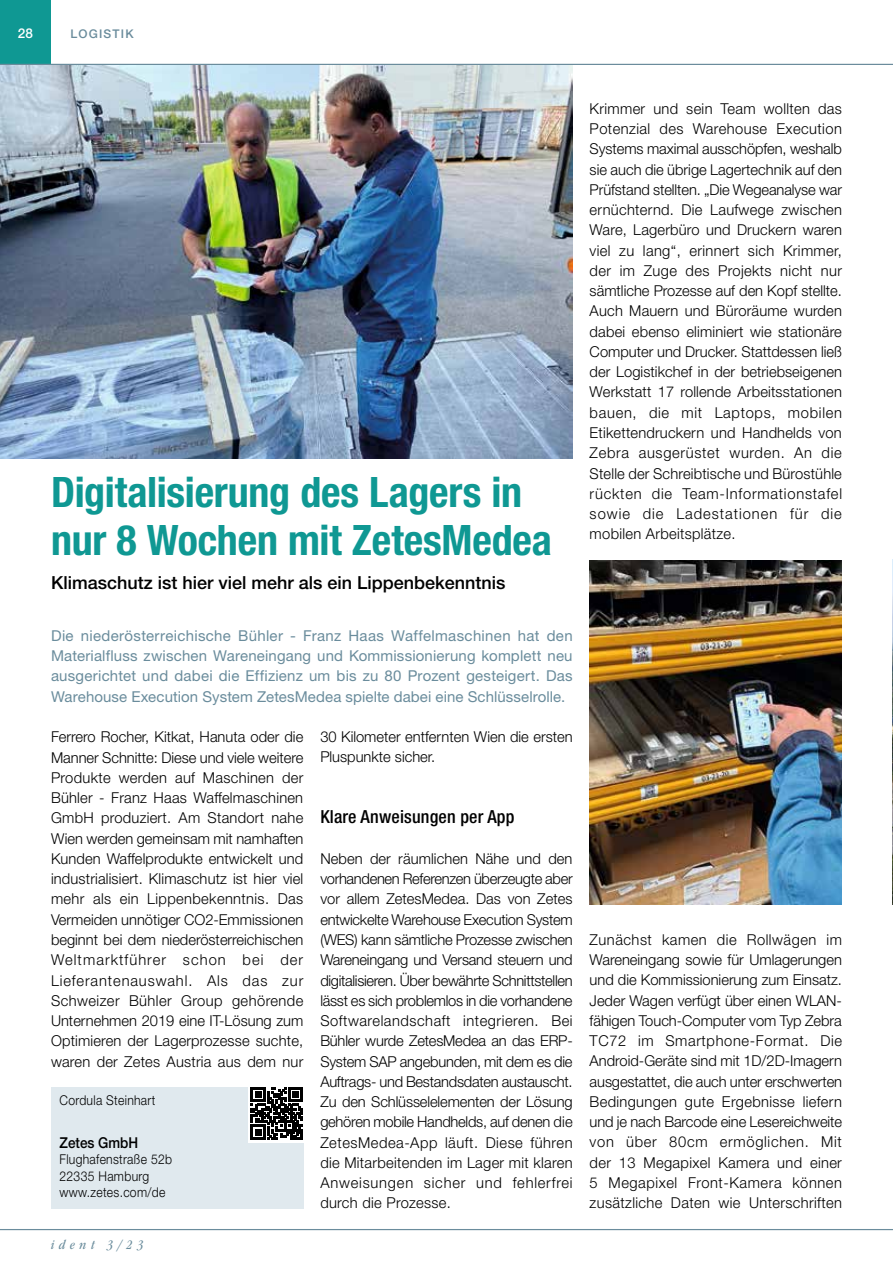
<style>
.page{position:relative;width:893px;height:1263px;background:#fff}
.page>*{position:absolute;margin:0;border:0;box-sizing:border-box;transform-origin:0 0}
.t1{font:700 condensed 42px/48px "Helvetica Neue LT Std";letter-spacing:-.005em;color:#0f9893}
.t2{font:500 18px "Helvetica Neue LT Std";color:#000}
.t3{font:500 condensed 18px "Helvetica Neue LT Std";letter-spacing:.01em;color:#000}
.t4{font:300 15px/20.2px "Helvetica Neue LT Std";letter-spacing:.02em;color:#000;text-align:justify}
.t5{font:15px/20.2px "Helvetica Neue LT Std";letter-spacing:.005em;color:#6a8c9c;text-align:justify}
.t6{font:300 15px/20.2px "Helvetica Neue LT Std";color:#000}
.t7{font:500 15px "Helvetica Neue LT Std";color:#000;scale:.9 1}
.t8{font:300 13.5px/16.5px "Helvetica Neue LT Std";letter-spacing:.025em;color:#000;scale:.9 1}
.t9{font:italic condensed 13.5px "ITC Garamond Std";letter-spacing:.35em;color:#6a8c9c}
.t10{font:500 13.5px "Helvetica Neue LT Std";color:#fff}
.t11{font:500 12px "Helvetica Neue LT Std";letter-spacing:.1em;color:#6a8c9c}
</style>
<div class="page">
<div style="left:51px;top:1087px;width:252px;height:121px;background:#e0e9ee"></div>
<svg style="left:248px;top:1087px;width:55px;height:55px"></svg>
<svg style="left:251px;top:1087px;width:52px;height:52px;background:#434343"></svg>
<img style="left:0;top:65px;width:573px;height:393px">
<img style="left:590px;top:560px;width:252px;height:344px">
<img style="left:892px;top:560px;width:1px;height:344px">
<div style="left:0;top:0;width:51px;height:64px;background:#0f9893"></div>
<hr style="left:0;top:64px;width:893px;height:1px;background:#6a8c9c">
<hr style="left:0;top:1229px;width:893px;height:1px;background:#6a8c9c">
<p class="t10" style="left:18px;top:25px;width:17px">28</p>
<p class="t11" style="left:70px;top:27px;width:58px">Logistik</p>
<h1 class="t1" style="left:51px;top:468px;width:502px">Digitalisierung des Lagers in nur 8 Wochen mit ZetesMedea</h1>
<p class="t2" style="left:51px;top:571px;width:456px">Klimaschutz ist hier viel mehr als ein Lippenbekenntnis</p>
<p class="t5" style="left:51px;top:625px;width:523px">Die niederösterreichische Bühler - Franz Haas Waffelmaschinen hat den Materialfluss zwischen Wareneingang und Kommissionierung komplett neu ausgerichtet und dabei die Effizienz um bis zu 80 Prozent gesteigert. Das Warehouse Execution System ZetesMedea spielte dabei eine Schlüsselrolle.</p>
<p class="t4" style="left:51px;top:726px;width:254px">Ferrero Rocher, Kitkat, Hanuta oder die Manner Schnitte: Diese und viele weitere Produkte werden auf Maschinen der Bühler - Franz Haas Waffelmaschinen GmbH produziert. Am Standort nahe Wien werden gemeinsam mit namhaften Kunden Waffelprodukte entwickelt und industrialisiert. Klimaschutz ist hier viel mehr als ein Lippenbekenntnis. Das Vermeiden unnötiger CO2-Emmissionen beginnt bei dem niederösterreichischen Weltmarktführer schon bei der Lieferantenauswahl. Als das zur Schweizer Bühler Group gehörende Unternehmen 2019 eine IT-Lösung zum Optimieren der Lagerprozesse suchte, waren der Zetes Austria aus dem nur</p>
<p class="t6" style="left:320px;top:726px;width:254px">30 Kilometer entfernten Wien die ersten<br>Pluspunkte sicher.</p>
<p class="t3" style="left:320px;top:806px;width:196px">Klare Anweisungen per App</p>
<p class="t4" style="left:320px;top:848px;width:254px">Neben der räumlichen Nähe und den vorhandenen Referenzen überzeugte aber vor allem ZetesMedea. Das von Zetes entwickelte Warehouse Execution System (WES) kann sämtliche Prozesse zwischen Wareneingang und Versand steuern und digitalisieren. Über bewährte Schnittstellen lässt es sich problemlos in die vorhandene Softwarelandschaft integrieren. Bei Bühler wurde ZetesMedea an das ERP-System SAP angebunden, mit dem es die Auftrags- und Bestandsdaten austauscht.<br>Zu den Schlüsselelementen der Lösung gehören mobile Handhelds, auf denen die ZetesMedea-App läuft. Diese führen die Mitarbeitenden im Lager mit klaren Anweisungen sicher und fehlerfrei durch die Prozesse.</p>
<p class="t8" style="left:60px;top:1092px;width:108px">Cordula Steinhart</p>
<p class="t7" style="left:60px;top:1133px;width:87px">Zetes GmbH</p>
<p class="t8" style="left:60px;top:1151px;width:127px">Flughafenstraße 52b<br>22335 Hamburg www.zetes.com/de</p>
<p class="t9" style="left:51px;top:1237px;width:94px">ident 3/23</p>
<p class="t4" style="left:590px;top:98px;width:254px">Krimmer und sein Team wollten das Potenzial des Warehouse Execution Systems maximal ausschöpfen, weshalb sie auch die übrige Lagertechnik auf den Prüfstand stellten. „Die Wegeanalyse war ernüchternd. Die Laufwege zwischen Ware, Lagerbüro und Druckern waren viel zu lang“, erinnert sich Krimmer, der im Zuge des Projekts nicht nur sämtliche Prozesse auf den Kopf stellte.<br>Auch Mauern und Büroräume wurden dabei ebenso eliminiert wie stationäre Computer und Drucker. Stattdessen ließ der Logistikchef in der betriebseigenen Werkstatt 17 rollende Arbeitsstationen bauen, die mit Laptops, mobilen Etikettendruckern und Handhelds von Zebra ausgerüstet wurden. An die Stelle der Schreibtische und Bürostühle rückten die Team-Informationstafel sowie die Ladestationen für die mobilen Arbeitsplätze.</p>
<p class="t4" style="left:590px;top:929px;width:254px">Zunächst kamen die Rollwägen im Wareneingang sowie für Umlagerungen und die Kommissionierung zum Einsatz.<br>Jeder Wagen verfügt über einen WLAN&shy;fähigen Touch-Computer vom Typ Zebra TC72 im Smartphone-Format. Die Android-Geräte sind mit 1D/2D-Imagern ausgestattet, die auch unter erschwerten Bedingungen gute Ergebnisse liefern und je nach Barcode eine Lesereichweite von über 80cm ermöglichen. Mit der 13 Megapixel Kamera und einer 5 Megapixel Front-Kamera können zusätzliche Daten wie Unterschriften</p>
</div>
